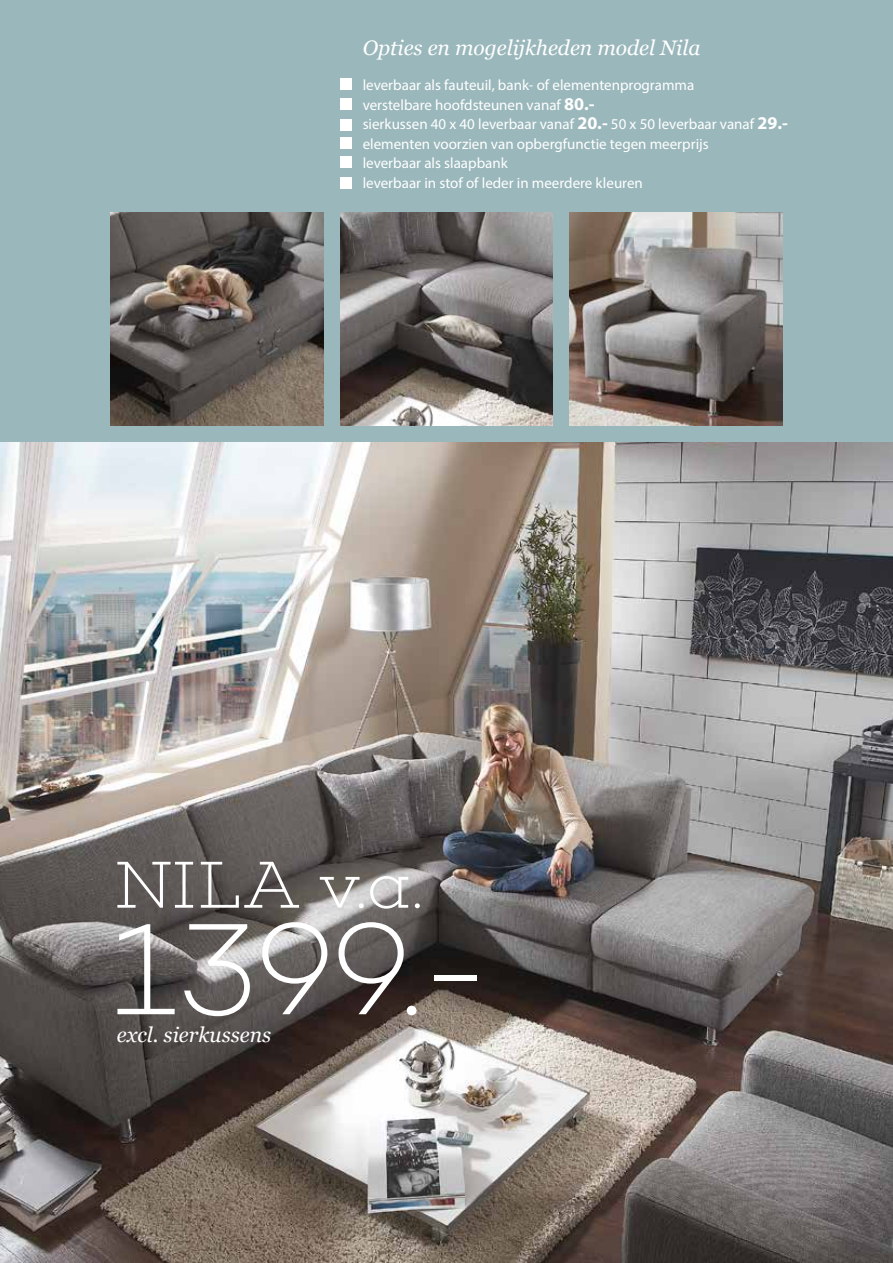
<style>
.page{position:relative;width:893px;height:1263px;background:#fff}
.page>*{position:absolute;margin:0;border:0;box-sizing:border-box;transform-origin:0 0}
.t1{font:132.45px "Choplin Extra Light DEMO";color:#fff}
.t2{font:67.5px "Choplin Extra Light DEMO";color:#fff}
.t3{font:italic 21px "Georgia";color:#fff}
.t4{font:15px/19.5px "Myriad Pro";color:#fff}
.s1{font-weight:700;font-size:18px}
</style>
<div class="page">
<div style="left:0;top:0;width:893px;height:591px;background:#9ab7bb"></div>
<img style="left:0;top:442px;width:893px;height:821px">
<img style="left:111px;top:213px;width:212px;height:212px">
<img style="left:340px;top:213px;width:213px;height:212px">
<img style="left:570px;top:213px;width:212px;height:212px">
<div style="left:340px;top:79px;width:11px;height:11px;background:#fff"></div>
<div style="left:340px;top:98px;width:11px;height:11px;background:#fff"></div>
<div style="left:340px;top:119px;width:11px;height:11px;background:#fff"></div>
<div style="left:340px;top:137px;width:11px;height:12px;background:#fff"></div>
<div style="left:340px;top:157px;width:11px;height:11px;background:#fff"></div>
<div style="left:340px;top:177px;width:11px;height:11px;background:#fff"></div>
<h3 class="t3" style="left:363px;top:34px;width:339px">Opties en mogelijkheden model Nila</h3>
<p class="t4" style="left:363px;top:75px;width:427px">leverbaar als fauteuil, bank- of elementenprogramma<br>verstelbare hoofdsteunen vanaf <span class="s1">80.-<br></span>sierkussen 40 x 40 leverbaar vanaf <span class="s1">20.-</span> 50 x 50 leverbaar vanaf <span class="s1">29.- </span>elementen voorzien van opbergfunctie tegen meerprijs<br>leverbaar als slaapbank<br>leverbaar in stof of leder in meerdere kleuren</p>
<h2 class="t2" style="left:114px;top:850px;width:311px">NILA v.a.</h2>
<h1 class="t1" style="left:111px;top:900px;width:379px">1399.-</h1>
<h3 class="t3" style="left:117px;top:1021px;width:156px">excl. sierkussens</h3>
</div>
